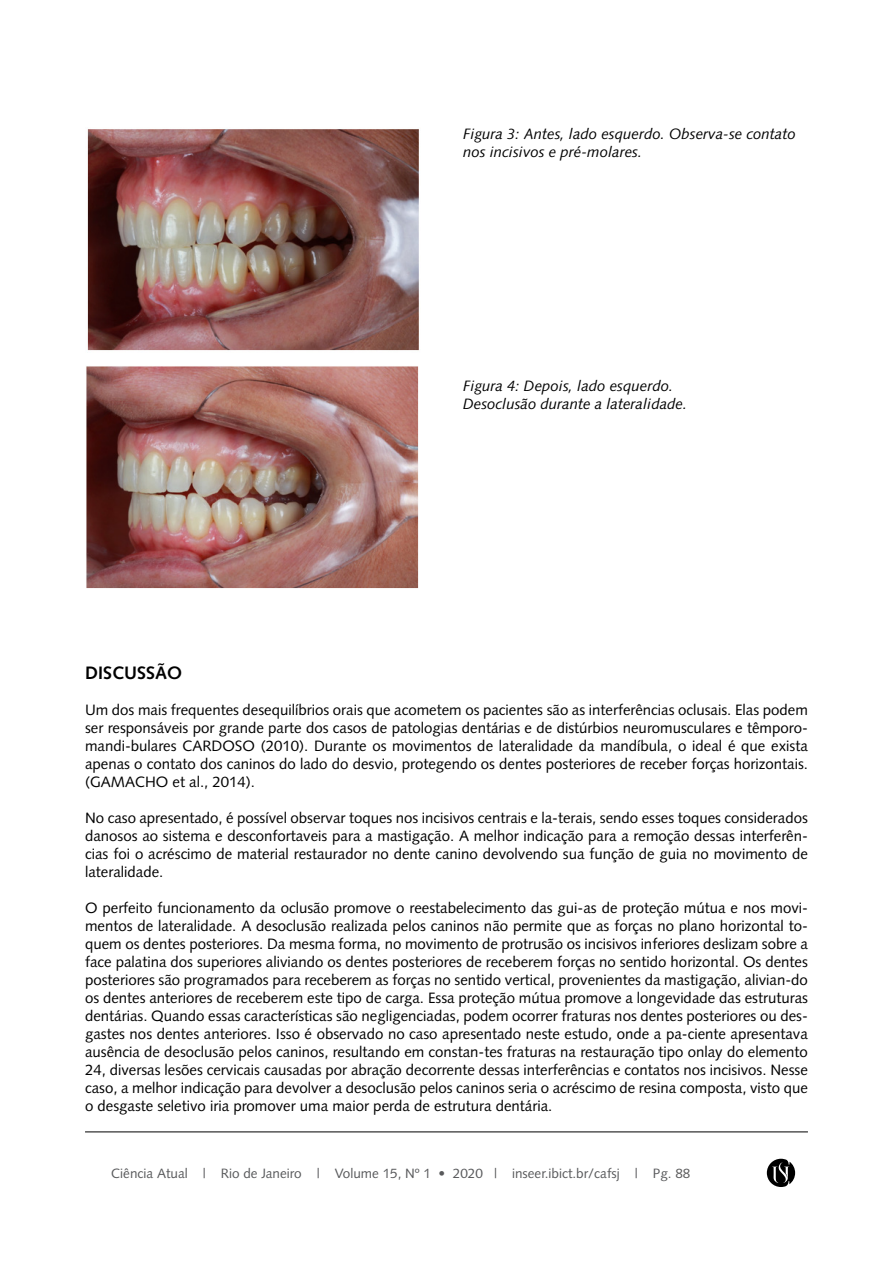
<style>
.page{position:relative;width:893px;height:1263px;background:#fff}
.page>*{position:absolute;margin:0;border:0;box-sizing:border-box;transform-origin:0 0}
.t1{font:700 18px "Syntax LT Std";color:#000}
.t2{font:15px/18px "Syntax LT Std";color:#000;text-align:justify}
.t3{font:italic 15px/18px "Syntax LT Std";color:#000}
.t4{font:13.5px "Syntax LT Std";color:#58595b}
.s1{color:#5a5a5b}
</style>
<div class="page">
<hr style="left:85px;top:1131px;width:723px;height:1px;background:#000">
<svg style="left:767px;top:1159px;width:28px;height:28px"></svg>
<img style="left:87px;top:129px;width:332px;height:222px">
<img style="left:86px;top:366px;width:333px;height:223px">
<p class="t3" style="left:463px;top:125px;width:334px">Figura 3: Antes, lado esquerdo. Observa-se contato nos incisivos e pré-molares.</p>
<p class="t3" style="left:463px;top:377px;width:226px">Figura 4: Depois, lado esquerdo.<br>Desoclusão durante a lateralidade.</p>
<p class="t1" style="left:85px;top:662px;width:98px">DISCUSSÃO</p>
<p class="t2" style="left:85px;top:701px;width:724px">Um dos mais frequentes desequilíbrios orais que acometem os pacientes são as interferências oclusais. Elas podem ser responsáveis por grande parte dos casos de patologias dentárias e de distúrbios neuromusculares e têmporo&shy;mandi-bulares CARDOSO (2010). Durante os movimentos de lateralidade da mandíbula, o ideal é que exista apenas o contato dos caninos do lado do desvio, protegendo os dentes posteriores de receber forças horizontais. (GAMACHO et al., 2014).</p>
<p class="t2" style="left:85px;top:809px;width:724px">No caso apresentado, é possível observar toques nos incisivos centrais e la-terais, sendo esses toques considerados danosos ao sistema e desconfortaveis para a mastigação. A melhor indicação para a remoção dessas interferên&shy;cias foi o acréscimo de material restaurador no dente canino devolvendo sua função de guia no movimento de lateralidade.</p>
<p class="t2" style="left:85px;top:899px;width:724px">O perfeito funcionamento da oclusão promove o reestabelecimento das gui-as de proteção mútua e nos movi&shy;mentos de lateralidade. A desoclusão realizada pelos caninos não permite que as forças no plano horizontal to&shy;quem os dentes posteriores. Da mesma forma, no movimento de protrusão os incisivos inferiores deslizam sobre a face palatina dos superiores aliviando os dentes posteriores de receberem forças no sentido horizontal. Os dentes posteriores são programados para receberem as forças no sentido vertical, provenientes da mastigação, alivian-do os dentes anteriores de receberem este tipo de carga. Essa proteção mútua promove a longevidade das estruturas dentárias. Quando essas características são negligenciadas, podem ocorrer fraturas nos dentes posteriores ou des&shy;gastes nos dentes anteriores. Isso é observado no caso apresentado neste estudo, onde a pa-ciente apresentava ausência de desoclusão pelos caninos, resultando em constan-tes fraturas na restauração tipo onlay do elemento 24, diversas lesões cervicais causadas por abração decorrente dessas interferências e contatos nos incisivos. Nesse caso, a melhor indicação para devolver a desoclusão pelos caninos seria o acréscimo de resina composta, visto que o desgaste seletivo iria promover uma maior perda de estrutura dentária.</p>
<p class="t4" style="left:111px;top:1165px;width:580px">Ciência Atual | Rio de Janeiro | Volume 15, Nº 1 • 2020 | inseer.ibict.br/cafsj | Pg. <span class="s1">88</span></p>
</div>
